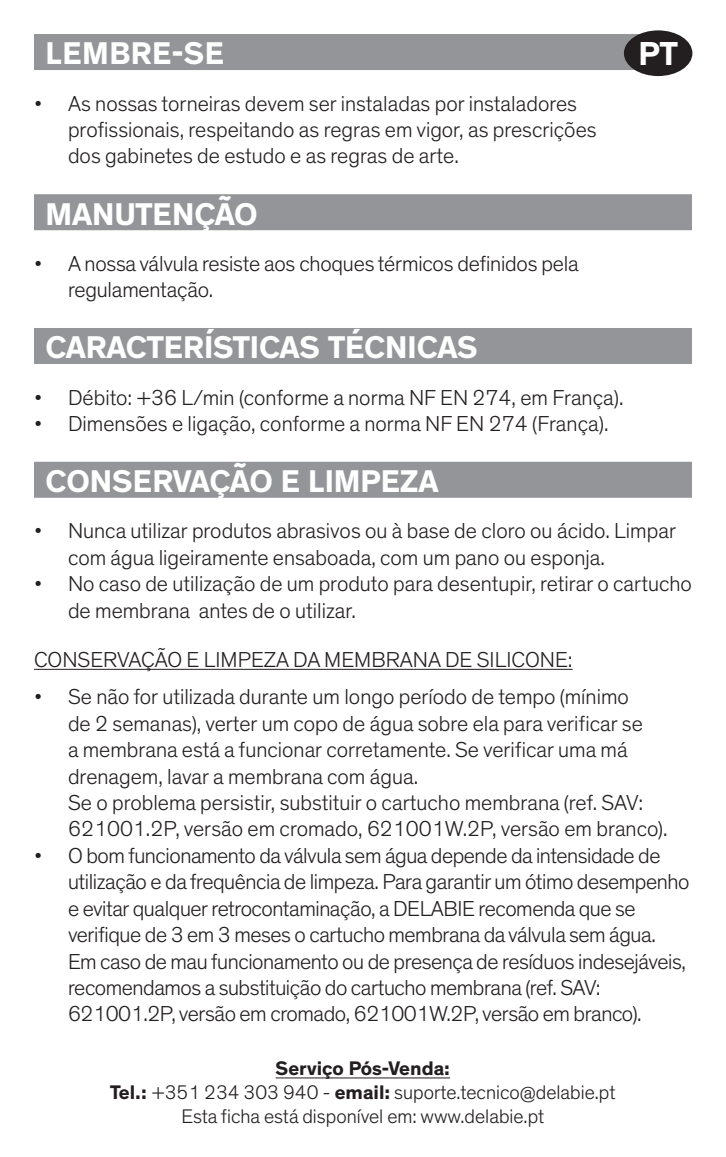
<style>
.page{position:relative;width:726px;height:1157px;background:#fff}
.page>*{position:absolute;margin:0;border:0;box-sizing:border-box;transform-origin:0 0}
.t1{font:700 34px "Theinhardt";color:#fff}
.Titre_filet_gris{font:700 32px "Theinhardt";color:#fff}
.Titre_filet_gris_picto{font:700 32px "Theinhardt";letter-spacing:.015em;color:#fff}
.Texte_puces{font:300 22px/26.4px "Theinhardt";color:#231f20}
.Texte_puces-2{font:300 22px/26.4px "Theinhardt";letter-spacing:-.02em;color:#231f20}
.Texte_standard{font:300 20px/24px "Theinhardt";color:#231f20;text-align:center}
.s1{font-weight:700}
</style>
<div class="page">
<div style="left:34px;top:34px;width:635px;height:36px;background:#939598"></div>
<div style="left:34px;top:194px;width:658px;height:36px;background:#939598"></div>
<div style="left:34px;top:328px;width:658px;height:36px;background:#939598"></div>
<div style="left:34px;top:462px;width:658px;height:36px;background:#939598"></div>
<hr style="left:34px;top:668px;width:538px;height:2px;background:#231f20">
<div style="left:624px;top:30px;width:68px;height:46px;background:#231f20;border-radius:50%"></div>
<hr style="left:276px;top:1077px;width:174px;height:1px;background:#231f20">
<p class="t1" style="left:638px;top:32px;width:41px">PT</p>
<p class="Titre_filet_gris_picto" style="left:46px;top:34px;width:180px">LEMBRE-SE</p>
<p class="Texte_puces" style="left:68px;top:90px;width:530px;text-indent:-34px">• As nossas torneiras devem ser instaladas por instaladores profissionais, respeitando as regras em vigor, as prescrições dos gabinetes de estudo e as regras de arte.</p>
<p class="Titre_filet_gris" style="left:45px;top:194px;width:214px">MANUTENÇÃO</p>
<p class="Texte_puces" style="left:68px;top:250px;width:512px;text-indent:-34px">• A nossa válvula resiste aos choques térmicos definidos pela regulamentação.</p>
<p class="Titre_filet_gris" style="left:45px;top:328px;width:434px">CARACTERÍSTICAS TÉCNICAS</p>
<p class="Texte_puces" style="left:34px;top:384px;width:591px">• Débito: +36 L/min (conforme a norma NF EN 274, em França).</p>
<p class="Texte_puces" style="left:34px;top:411px;width:576px">• Dimensões e ligação, conforme a norma NF EN 274 (França).</p>
<p class="Titre_filet_gris" style="left:45px;top:461px;width:395px">CONSERVAÇÃO E LIMPEZA</p>
<p class="Texte_puces" style="left:68px;top:518px;width:609px;text-indent:-34px">• Nunca utilizar produtos abrasivos ou à base de cloro ou ácido. Limpar com água ligeiramente ensaboada, com um pano ou esponja.</p>
<p class="Texte_puces" style="left:68px;top:571px;width:625px;text-indent:-34px">• No caso de utilização de um produto para desentupir, retirar o cartucho de membrana antes de o utilizar.</p>
<p class="Texte_puces" style="left:34px;top:646px;width:540px">CONSERVAÇÃO E LIMPEZA DA MEMBRANA DE SILICONE:</p>
<p class="Texte_puces" style="left:68px;top:684px;width:601px;text-indent:-34px">• Se não for utilizada durante um longo período de tempo (mínimo<br>de 2 semanas), verter um copo de água sobre ela para verificar se<br>a membrana está a funcionar corretamente. Se verificar uma má drenagem, lavar a membrana com água.<br>Se o problema persistir, substituir o cartucho membrana (ref. SAV:<br>621001.2P, versão em cromado, 621001W.2P, versão em branco).</p>
<p class="Texte_puces-2" style="left:68px;top:842px;width:623px;text-indent:-34px">• O bom funcionamento da válvula sem água depende da intensidade de utilização e da frequência de limpeza. Para garantir um ótimo desempenho e evitar qualquer retrocontaminação, a DELABIE recomenda que se verifique de 3 em 3 meses o cartucho membrana da válvula sem água.<br>Em caso de mau funcionamento ou de presença de resíduos indesejáveis, recomendamos a substituição do cartucho membrana (ref. SAV:<br>621001.2P, versão em cromado, 621001W.2P, versão em branco).</p>
<p class="Texte_standard" style="left:110px;top:1056px;width:506px"><span class="s1">Serviço Pós-Venda:<br>Tel.:</span> +351 234 303 940 - <span class="s1">email:</span> suporte.tecnico@delabie.pt<br>Esta ficha está disponível em: www.delabie.pt</p>
</div>
